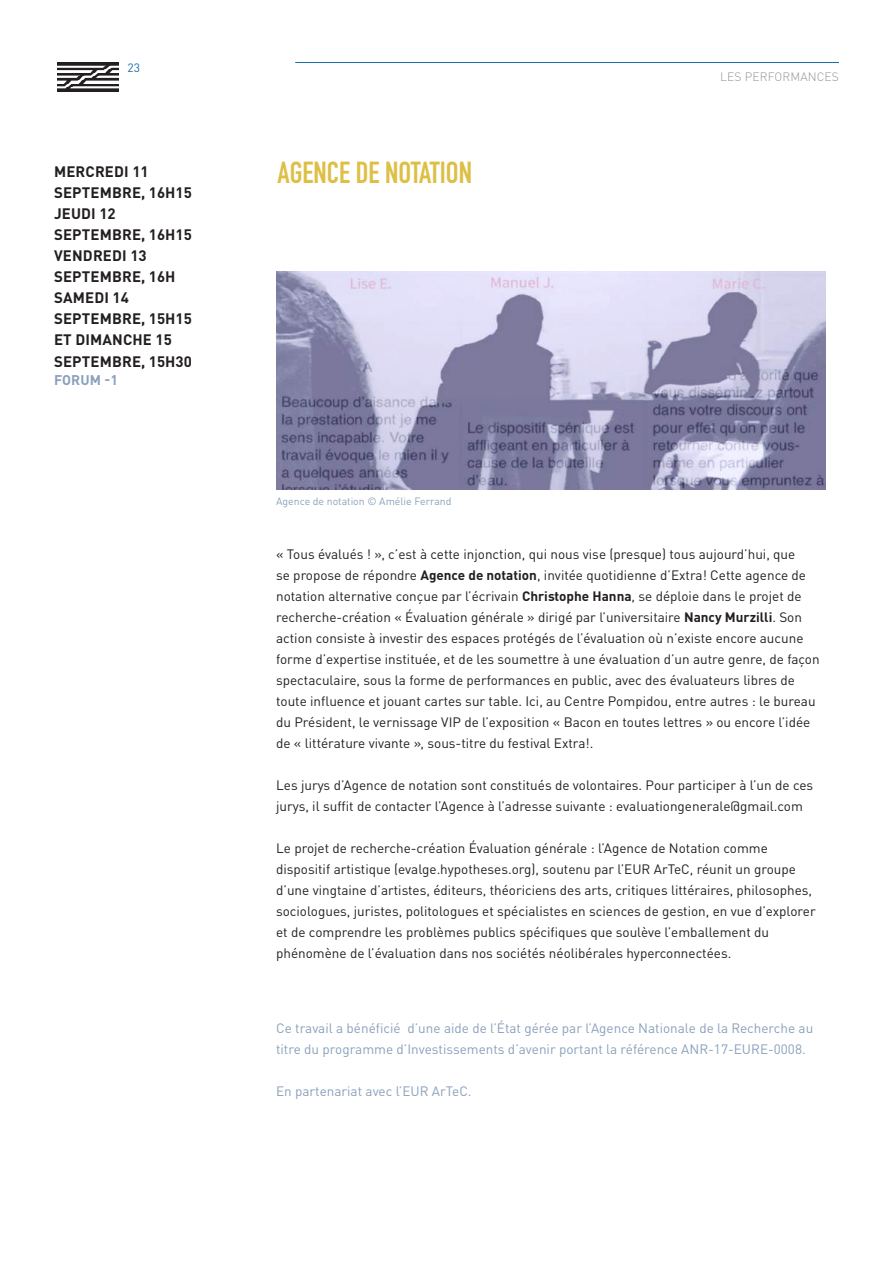
<style>
.page{position:relative;width:893px;height:1263px;background:#fff}
.page>*{position:absolute;margin:0;border:0;box-sizing:border-box;transform-origin:0 0}
.t1{font:30px "DIN Engschrift Std";color:#debf46}
.t2{font:700 15px/21px "DINOT";letter-spacing:.01em;color:#231f20}
.t3{font:700 13.95px "DINOT";letter-spacing:.01em;color:#8aa0bc}
.t4{font:13.5px/21px "DINOT";color:#231f20}
.t5{font:13.5px/21px "DINOT";color:#8aa0bc}
.t6{font:300 12px "DINOT";letter-spacing:.01em;color:#939598}
.t7{font:12px "DINOT";color:#1570a9}
.t8{font:10.5px "DINOT";color:#8aa0bc}
.s1{font-weight:700}
</style>
<div class="page">
<img style="left:58px;top:62px;width:60px;height:29px">
<hr style="left:295px;top:62px;width:544px;height:1px;background:#1570a9">
<img style="left:276px;top:271px;width:550px;height:219px">
<p class="t7" style="left:127px;top:60px;width:14px">23</p>
<p class="t2" style="left:54px;top:161px;width:139px">MERCREDI 11<br>SEPTEMBRE, 16H15<br>JEUDI 12<br>SEPTEMBRE, 16H15<br>VENDREDI 13<br>SEPTEMBRE, 16H<br>SAMEDI 14<br>SEPTEMBRE, 15H15<br>ET DIMANCHE 15<br>SEPTEMBRE, 15H30</p>
<p class="t3" style="left:54px;top:371px;width:65px">FORUM -1</p>
<h1 class="t1" style="left:277px;top:155px;width:196px">AGENCE DE NOTATION</h1>
<p class="t8" style="left:276px;top:494px;width:177px">Agence de notation © Amélie Ferrand</p>
<p class="t6" style="left:720px;top:69px;width:120px">LES PERFORMANCES</p>
<p class="t4" style="left:276px;top:543px;width:545px">« Tous évalués ! », c’est à cette injonction, qui nous vise (presque) tous aujourd’hui, que<br>se propose de répondre <span class="s1">Agence de notation</span>, invitée quotidienne d’Extra! Cette agence de notation alternative conçue par l’écrivain <span class="s1">Christophe Hanna</span>, se déploie dans le projet de recherche-création « Évaluation générale » dirigé par l’universitaire <span class="s1">Nancy Murzilli</span>. Son action consiste à investir des espaces protégés de l’évaluation où n’existe encore aucune forme d’expertise instituée, et de les soumettre à une évaluation d’un autre genre, de façon spectaculaire, sous la forme de performances en public, avec des évaluateurs libres de toute influence et jouant cartes sur table. Ici, au Centre Pompidou, entre autres : le bureau du Président, le vernissage VIP de l’exposition « Bacon en toutes lettres » ou encore l’idée de « littérature vivante », sous-titre du festival Extra!.</p>
<p class="t4" style="left:276px;top:774px;width:539px">Les jurys d’Agence de notation sont constitués de volontaires. Pour participer à l’un de ces jurys, il suffit de contacter l’Agence à l’adresse suivante : evaluationgenerale@gmail.com</p>
<p class="t4" style="left:276px;top:837px;width:541px">Le projet de recherche-création Évaluation générale : l’Agence de Notation comme dispositif artistique (evalge.hypotheses.org), soutenu par l’EUR ArTeC, réunit un groupe d’une vingtaine d’artistes, éditeurs, théoriciens des arts, critiques littéraires, philosophes, sociologues, juristes, politologues et spécialistes en sciences de gestion, en vue d’explorer et de comprendre les problèmes publics spécifiques que soulève l’emballement du phénomène de l’évaluation dans nos sociétés néolibérales hyperconnectées.</p>
<p class="t5" style="left:276px;top:1017px;width:539px">Ce travail a bénéficié d’une aide de l’État gérée par l’Agence Nationale de la Recherche au titre du programme d’Investissements d’avenir portant la référence ANR-17-EURE-0008.</p>
<p class="t5" style="left:276px;top:1080px;width:197px">En partenariat avec l’EUR ArTeC.</p>
</div>
